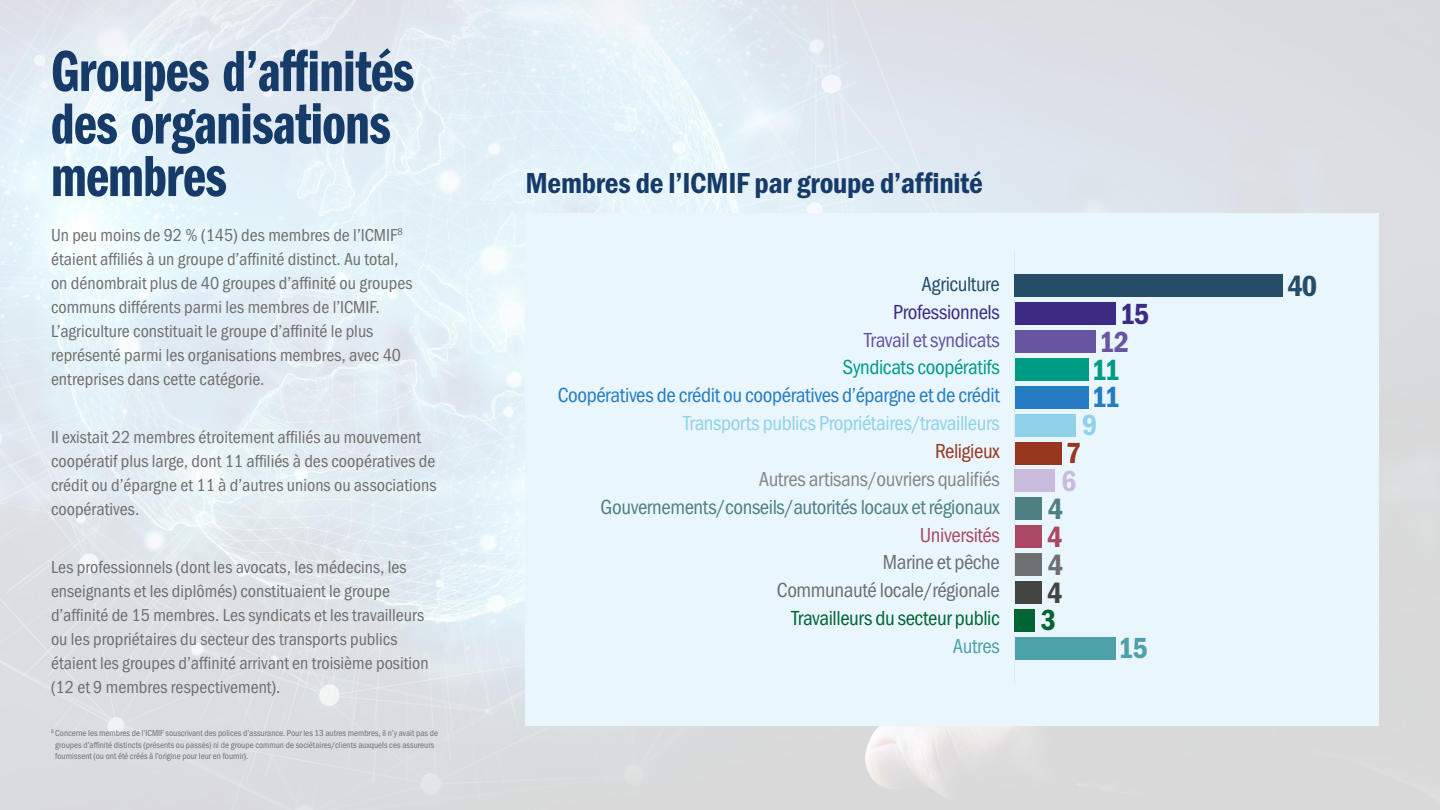
<style>
.page{position:relative;width:1440px;height:810px;background:#fff}
.page>*{position:absolute;margin:0;border:0;box-sizing:border-box;transform-origin:0 0}
.t1{font:60px/52.5px "Franklin Gothic URW Com Dem";letter-spacing:-.01em;color:#163b69}
.t2{font:30.15px "Franklin Gothic URW Con Dem";color:#254d67}
.t3{font:30.15px "Franklin Gothic URW Con Dem";color:#3d2b83}
.t4{font:30.15px "Franklin Gothic URW Con Dem";color:#009b85}
.t5{font:30.15px "Franklin Gothic URW Con Dem";color:#247cc1}
.t6{font:30.15px "Franklin Gothic URW Con Dem";color:#6755a0}
.t7{font:30.15px "Franklin Gothic URW Con Dem";color:#4da1a9}
.t8{font:30.15px "Franklin Gothic URW Con Dem";color:#8fd2e7}
.t9{font:30.15px "Franklin Gothic URW Con Dem";color:#cabbdc}
.t10{font:30.15px "Franklin Gothic URW Con Dem";color:#4e8083}
.t11{font:30.15px "Franklin Gothic URW Con Dem";color:#ab4964}
.t12{font:30.15px "Franklin Gothic URW Con Dem";color:#6d6f71}
.t13{font:30.15px "Franklin Gothic URW Con Dem";color:#006533}
.t14{font:30.15px "Franklin Gothic URW Con Dem";color:#97371f}
.t15{font:30.15px "Franklin Gothic URW Con Dem";color:#434342}
.t16{font:30px "Franklin Gothic URW Con Dem";letter-spacing:-.01em;color:#163b69}
.t17{font:21.08px "Franklin Gothic URW Con Boo";letter-spacing:-.02em;color:#247cc1}
.t18{font:21.08px "Franklin Gothic URW Con Boo";letter-spacing:-.02em;color:#4e8083}
.t19{font:21.08px "Franklin Gothic URW Con Boo";letter-spacing:-.02em;color:#8fd2e7}
.t20{font:21.08px/27.8px "Franklin Gothic URW Con Boo";letter-spacing:-.02em;color:#6d6f71;text-align:right}
.t21{font:21.08px "Franklin Gothic URW Con Boo";letter-spacing:-.02em;color:#878787}
.t22{font:21.08px "Franklin Gothic URW Con Boo";letter-spacing:-.02em;color:#006533}
.t23{font:21.08px "Franklin Gothic URW Con Boo";letter-spacing:-.02em;color:#009b85}
.t24{font:21.08px "Franklin Gothic URW Con Boo";letter-spacing:-.02em;color:#6755a0}
.t25{font:21.08px "Franklin Gothic URW Con Boo";letter-spacing:-.02em;color:#3d2b83}
.t26{font:21.08px "Franklin Gothic URW Con Boo";letter-spacing:-.015em;color:#254d67}
.t27{font:21.08px "Franklin Gothic URW Con Boo";letter-spacing:-.02em;color:#ab4964}
.t28{font:21.08px "Franklin Gothic URW Con Boo";letter-spacing:-.02em;color:#97371f}
.t29{font:21.08px "Franklin Gothic URW Con Boo";letter-spacing:-.01em;color:#4da1a9}
.t30{font:18px/24px "Franklin Gothic URW Con Boo";color:#706f6f}
.t31{font:9px/11.2px "Franklin Gothic URW Con Boo";color:#6d6f71}
</style>
<div class="page">
<img style="left:0;top:0;width:1440px;height:810px">
<div style="left:525px;top:214px;width:854px;height:512px;background:#eaf6fe"></div>
<div style="left:1015px;top:581px;width:27px;height:23px;background:#434342"></div>
<div style="left:1015px;top:442px;width:47px;height:22px;background:#97371f"></div>
<div style="left:1015px;top:609px;width:20px;height:22px;background:#006533"></div>
<div style="left:1015px;top:637px;width:100px;height:22px;background:#4da1a9"></div>
<div style="left:1015px;top:553px;width:27px;height:23px;background:#6d6f71"></div>
<div style="left:1015px;top:526px;width:27px;height:22px;background:#ab4964"></div>
<div style="left:1015px;top:498px;width:27px;height:22px;background:#4e8083"></div>
<div style="left:1015px;top:470px;width:40px;height:22px;background:#cabbdc"></div>
<div style="left:1015px;top:414px;width:60px;height:22px;background:#8fd2e7"></div>
<div style="left:1015px;top:330px;width:80px;height:22px;background:#6755a0"></div>
<div style="left:1015px;top:386px;width:74px;height:23px;background:#247cc1"></div>
<div style="left:1015px;top:358px;width:74px;height:23px;background:#009b85"></div>
<div style="left:1015px;top:303px;width:100px;height:22px;background:#3d2b83"></div>
<div style="left:1015px;top:275px;width:268px;height:22px;background:#254d67"></div>
<h1 class="t1" style="left:51px;top:41px;width:365px">Groupes d’affinités des organisations membres</h1>
<p class="t30" style="left:51px;top:223px;width:363px">Un peu moins de 92 % (145) des membres de l’ICMIF<sup>8 </sup>étaient affiliés à un groupe d’affinité distinct. Au total, on dénombrait plus de 40 groupes d’affinité ou groupes communs différents parmi les membres de l’ICMIF.<br>L’agriculture constituait le groupe d’affinité le plus représenté parmi les organisations membres, avec 40 entreprises dans cette catégorie.</p>
<p class="t30" style="left:51px;top:425px;width:387px">Il existait 22 membres étroitement affiliés au mouvement coopératif plus large, dont 11 affiliés à des coopératives de crédit ou d’épargne et 11 à d’autres unions ou associations coopératives.</p>
<p class="t30" style="left:51px;top:555px;width:379px">Les professionnels (dont les avocats, les médecins, les enseignants et les diplômés) constituaient le groupe d’affinité de 15 membres. Les syndicats et les travailleurs ou les propriétaires du secteur des transports publics étaient les groupes d’affinité arrivant en troisième position (12 et 9 membres respectivement).</p>
<p class="t31" style="left:55px;top:728px;width:384px;text-indent:-4px"><sup>8</sup> Concerne les membres de l’ICMIF souscrivant des polices d’assurance. Pour les 13 autres membres, il n’y avait pas de groupes d’affinité distincts (présents ou passés) ni de groupe commun de sociétaires/clients auxquels ces assureurs fournissent (ou ont été créés à l’origine pour leur en fournir).</p>
<h3 class="t16" style="left:525px;top:163px;width:459px">Membres de l’ICMIF par groupe d’affinité</h3>
<p class="t26" style="left:921px;top:271px;width:80px">Agriculture</p>
<p class="t25" style="left:893px;top:299px;width:108px">Professionnels</p>
<p class="t24" style="left:864px;top:327px;width:137px">Travail et syndicats</p>
<p class="t23" style="left:843px;top:354px;width:159px">Syndicats coopératifs</p>
<p class="t17" style="left:558px;top:382px;width:444px">Coopératives de crédit ou coopératives d’épargne et de crédit</p>
<p class="t19" style="left:683px;top:410px;width:318px">Transports publics Propriétaires/travailleurs</p>
<p class="t28" style="left:935px;top:438px;width:66px">Religieux</p>
<p class="t21" style="left:759px;top:466px;width:242px">Autres artisans/ouvriers qualifiés</p>
<p class="t18" style="left:601px;top:494px;width:401px">Gouvernements/conseils/autorités locaux et régionaux</p>
<p class="t27" style="left:920px;top:522px;width:81px">Universités</p>
<p class="t20" style="left:777px;top:548px;width:224px">Marine et pêche<br>Communauté locale/régionale</p>
<p class="t22" style="left:791px;top:605px;width:210px">Travailleurs du secteur public</p>
<p class="t29" style="left:953px;top:633px;width:48px">Autres</p>
<h2 class="t3" style="left:1120px;top:293px;width:31px">15</h2>
<h2 class="t6" style="left:1099px;top:321px;width:32px">12</h2>
<h2 class="t4" style="left:1092px;top:349px;width:30px">11</h2>
<h2 class="t5" style="left:1092px;top:377px;width:30px">11</h2>
<h2 class="t8" style="left:1082px;top:405px;width:17px">9</h2>
<h2 class="t14" style="left:1066px;top:433px;width:17px">7</h2>
<h2 class="t9" style="left:1061px;top:461px;width:17px">6</h2>
<h2 class="t10" style="left:1048px;top:489px;width:17px">4</h2>
<h2 class="t11" style="left:1047px;top:517px;width:17px">4</h2>
<h2 class="t12" style="left:1048px;top:545px;width:17px">4</h2>
<h2 class="t15" style="left:1047px;top:572px;width:17px">4</h2>
<h2 class="t13" style="left:1041px;top:600px;width:17px">3</h2>
<h2 class="t7" style="left:1118px;top:628px;width:31px">15</h2>
<h2 class="t2" style="left:1288px;top:266px;width:31px">40</h2>
</div>
